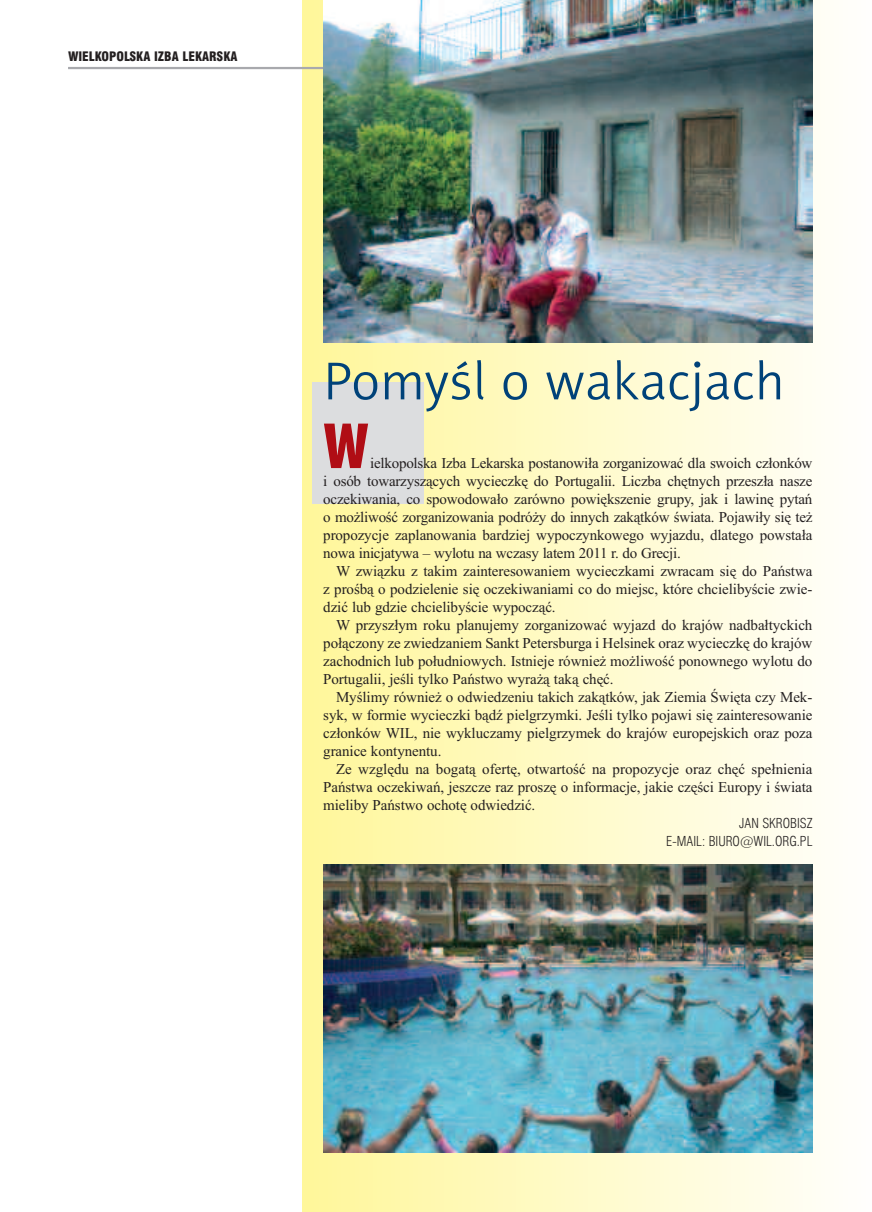
<style>
.page{position:relative;width:872px;height:1212px;background:#fff}
.page>*{position:absolute;margin:0;border:0;box-sizing:border-box;transform-origin:0 0}
.t1{font:900 condensed 66px "Myriad Pro";color:#b00d15}
.t2{font:54px "Naomi Sans EFNTT Light";color:#004279}
.t3{font:15px/18px "Times New Roman";letter-spacing:-.005em;color:#231f20;text-align:justify}
.t4{font:13.5px/18px "Swis 721 Lt Cn EU";color:#231f20;text-align:right}
.t5{font:12.75px "Swis 721 Blk Cn EU";color:#231f20}
</style>
<div class="page">
<div style="left:302px;top:0;width:570px;height:1212px;background:linear-gradient(to right,#fef699,#fdfdfc)"></div>
<hr style="left:68px;top:67px;width:744px;height:2px;background:#a8a9ad">
<div style="left:313px;top:382px;width:111px;height:122px;background:#dcdddf"></div>
<img style="left:323px;top:0;width:489px;height:342px">
<img style="left:323px;top:864px;width:489px;height:288px">
<p class="t5" style="left:68px;top:48px;width:171px">WIELKOPOLSKA IZBA LEKARSKA</p>
<h2 class="t2" style="left:323px;top:350px;width:462px">Pomyśl o wakacjach</h2>
<h1 class="t1" style="left:323px;top:423px;width:47px">W</h1>
<p class="t3" style="left:323px;top:454px;width:490px;text-indent:47px">ielkopolska Izba Lekarska postanowiła zorganizować dla swoich członków i osób towarzyszących wycieczkę do Portugalii. Liczba chętnych przeszła nasze oczekiwania, co spowodowało zarówno powiększenie grupy, jak i lawinę pytań o możliwość zorganizowania podróży do innych zakątków świata. Pojawiły się też propozycje zaplanowania bardziej wypoczynkowego wyjazdu, dlatego powstała nowa inicjatywa – wylotu na wczasy latem 2011 r. do Grecji.</p>
<p class="t3" style="left:323px;top:562px;width:490px;text-indent:13px">W związku z takim zainteresowaniem wycieczkami zwracam się do Państwa z prośbą o podzielenie się oczekiwaniami co do miejsc, które chcielibyście zwie&shy;dzić lub gdzie chcielibyście wypocząć.</p>
<p class="t3" style="left:323px;top:616px;width:490px;text-indent:13px">W przyszłym roku planujemy zorganizować wyjazd do krajów nadbałtyckich połączony ze zwiedzaniem Sankt Petersburga i Helsinek oraz wycieczkę do krajów zachodnich lub południowych. Istnieje również możliwość ponownego wylotu do Portugalii, jeśli tylko Państwo wyrażą taką chęć.</p>
<p class="t3" style="left:323px;top:688px;width:490px;text-indent:13px">Myślimy również o odwiedzeniu takich zakątków, jak Ziemia Święta czy Mek&shy;syk, w formie wycieczki bądź pielgrzymki. Jeśli tylko pojawi się zainteresowanie członków WIL, nie wykluczamy pielgrzymek do krajów europejskich oraz poza granice kontynentu.</p>
<p class="t3" style="left:323px;top:760px;width:490px;text-indent:13px">Ze względu na bogatą ofertę, otwartość na propozycje oraz chęć spełnienia Państwa oczekiwań, jeszcze raz proszę o informacje, jakie części Europy i świata mieliby Państwo ochotę odwiedzić.</p>
<p class="t4" style="left:666px;top:814px;width:148px">JAN SKROBISZ<br>E-MAIL: BIURO@WIL.ORG.PL</p>
</div>
